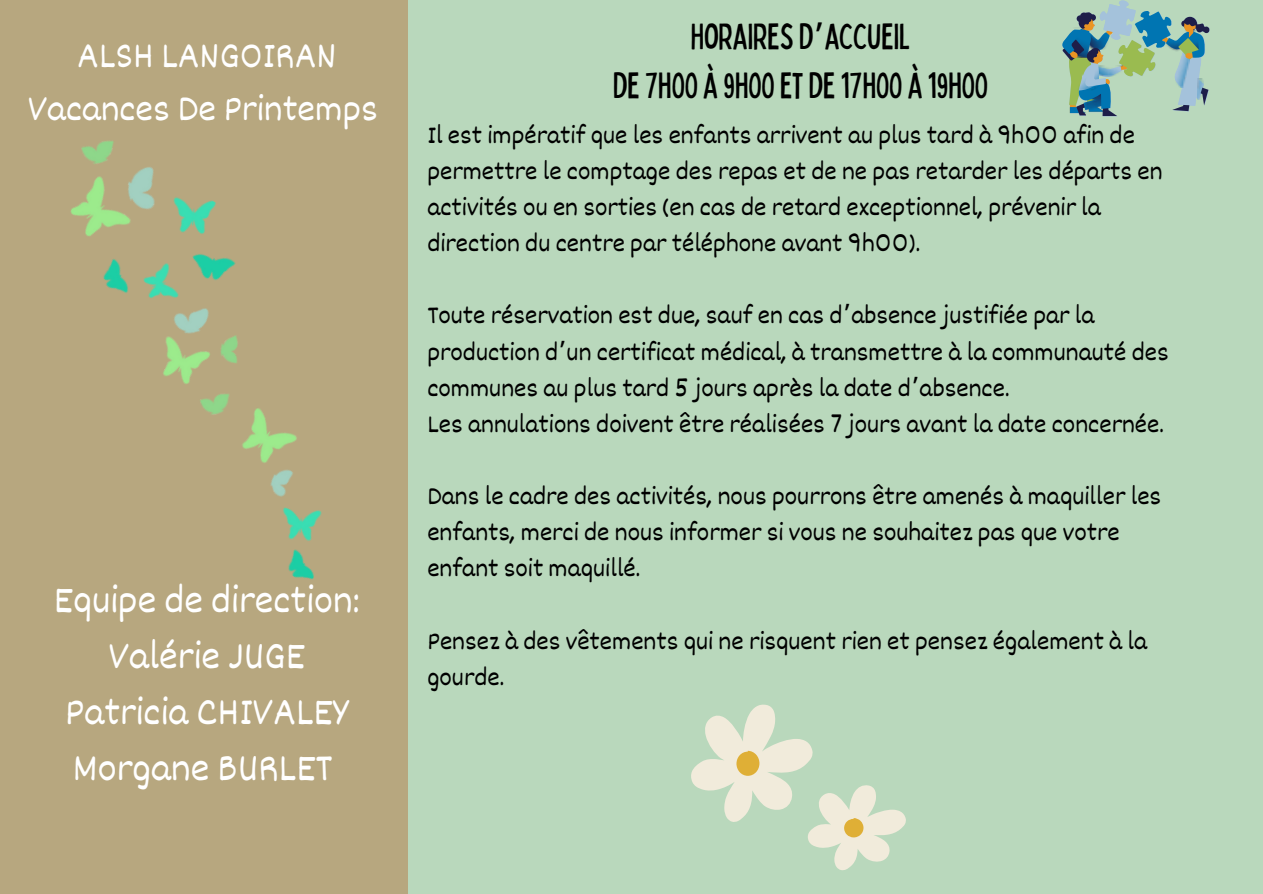
<style>
.page{position:relative;width:1263px;height:894px;background:#fff}
.page>*{position:absolute;margin:0;border:0;box-sizing:border-box;transform-origin:0 0}
.t1{font:40.05px/55.8px "Dekko";color:#fff;text-align:center}
.t2{font:37.8px/52.5px "Dekko";color:#fff;text-align:center}
.t3{font:condensed 36.45px/49.2px "Bobby Jones";color:#000;text-align:center}
.t4{font:26.25px/36.2px "Dekko";color:#000}
.s1{font-family:"Noto Sans Gurmukhi";font-stretch:normal}
.s2{font-family:"Noto Sans Gurmukhi"}
</style>
<div class="page">
<div style="left:0;top:0;width:1263px;height:893px;background:#b9d8bc"></div>
<svg style="left:691px;top:704px;width:215px;height:166px"></svg>
<svg style="left:1062px;top:0;width:148px;height:116px"></svg>
<div style="left:0;top:0;width:408px;height:893px;background:#b7a77f"></div>
<img style="left:70px;top:141px;width:252px;height:439px">
<p class="t2" style="left:28px;top:28px;width:352px">ALSH LANGOIRAN<br>Vacances De Printemps</p>
<p class="t1" style="left:54px;top:570px;width:307px">Equipe de direction:<br>Valérie JUGE<br>Patricia CHIVALEY<br>Morgane BURLET</p>
<p class="t3" style="left:613px;top:10px;width:376px">HORAIRESD<span class="s1">’</span>ACCUEIL<br>DE7H00 À 9H00ETDE17H00 À 19H00</p>
<p class="t4" style="left:427px;top:115px;width:737px">Il est impératif que les enfants arrivent au plus tard à 9h00 afin de permettre le comptage des repas et de ne pas retarder les départs en activités ou en sorties (en cas de retard exceptionnel, prévenir la direction du centre par téléphone avant 9h00).</p>
<p class="t4" style="left:427px;top:296px;width:743px">Toute réservation est due, sauf en cas d<span class="s2">’</span>absence justifiée par la production d<span class="s2">’</span>un certificat médical, à transmettre à la communauté des communes au plus tard 5 jours après la date d<span class="s2">’</span>absence.</p>
<h1 class="t4" style="left:427px;top:404px;width:738px">Les annulations doivent être réalisées 7 jours avant la date concernée.</h1>
<p class="t4" style="left:427px;top:477px;width:735px">Dans le cadre des activités, nous pourrons être amenés à maquiller les enfants, merci de nous informer si vous ne souhaitez pas que votre enfant soit maquillé.</p>
<p class="t4" style="left:427px;top:621px;width:721px">Pensez à des vêtements qui ne risquent rien et pensez également à la gourde.</p>
</div>
